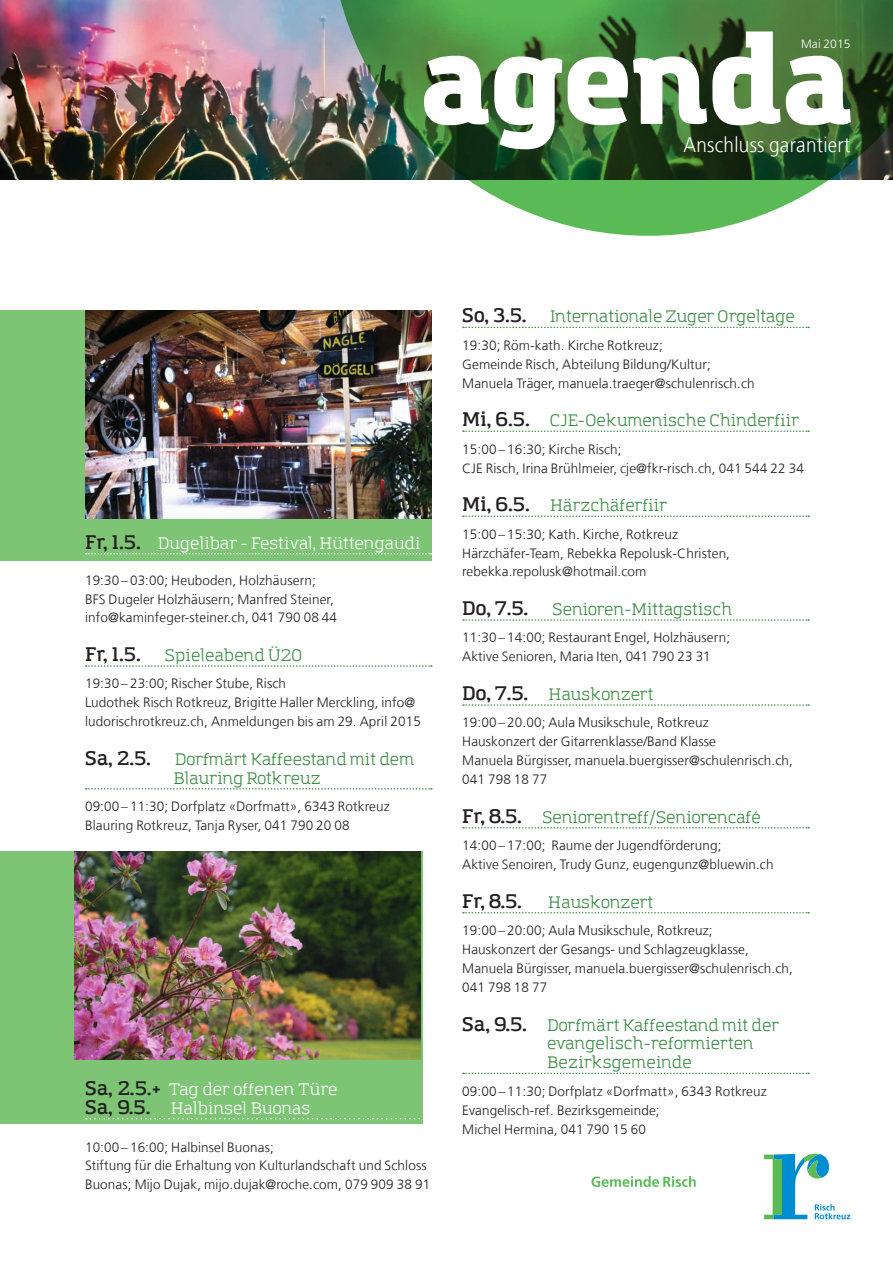
<style>
.page{position:relative;width:893px;height:1263px;background:#fff}
.page>*{position:absolute;margin:0;border:0;box-sizing:border-box;transform-origin:0 0}
.t1{font:900 120px "Amazing Grotesk";color:#fff}
.t2{font:300 21px "Frutiger LT Com";letter-spacing:.015em;color:#fff;scale:.9 1}
.t3{font:600 19.5px "Amazing Grotesk";color:#231f20}
.t4{font:16.5px/18.9px "Amazing Grotesk";letter-spacing:.01em;color:#3b8c45;text-align:center}
.t5{font:16.5px/18.9px "Amazing Grotesk";letter-spacing:.01em;color:#fff}
.t6{font:300 13.5px/18.9px "Frutiger LT Com";letter-spacing:.01em;color:#231f20}
.t7{font:300 12px "Frutiger";letter-spacing:.01em;color:#fff}
.s1{font-weight:600;font-size:19.5px;color:#231f20}
</style>
<div class="page">
<div style="left:0;top:851px;width:422px;height:273px;background:#7dc575"></div>
<img style="left:0;top:0;width:330px;height:179px">
<div style="left:0;top:310px;width:432px;height:251px;background:#7dc575"></div>
<svg style="left:330px;top:0;width:563px;height:236px;background:#5a8655"></svg>
<svg style="left:86px;top:553px;width:346px;height:1px"></svg>
<svg style="left:86px;top:665px;width:346px;height:2px"></svg>
<svg style="left:86px;top:788px;width:346px;height:2px"></svg>
<svg style="left:86px;top:1118px;width:337px;height:1px"></svg>
<svg style="left:764px;top:1153px;width:86px;height:66px"></svg>
<svg style="left:591px;top:1176px;width:105px;height:11px"></svg>
<svg style="left:463px;top:327px;width:346px;height:1px"></svg>
<svg style="left:463px;top:430px;width:346px;height:2px"></svg>
<svg style="left:463px;top:515px;width:346px;height:2px"></svg>
<svg style="left:463px;top:619px;width:346px;height:2px"></svg>
<svg style="left:463px;top:704px;width:346px;height:2px"></svg>
<svg style="left:463px;top:827px;width:346px;height:1px"></svg>
<svg style="left:463px;top:912px;width:346px;height:1px"></svg>
<svg style="left:463px;top:1072px;width:346px;height:2px"></svg>
<img style="left:85px;top:310px;width:347px;height:209px">
<img style="left:74px;top:851px;width:347px;height:209px">
<h1 class="t1" style="left:421px;top:5px;width:434px">agenda</h1>
<p class="t7" style="left:801px;top:37px;width:51px">Mai 2015</p>
<h2 class="t2" style="left:684px;top:133px;width:187px">Anschluss garantiert</h2>
<p class="t5" style="left:85px;top:534px;width:337px"><span class="s1">Fr, 1.5.</span> Dugelibar - Festival, Hüttengaudi</p>
<p class="t6" style="left:85px;top:571px;width:254px">19:30 – 03:00; Heuboden, Holzhäusern;<br>BFS Dugeler Holzhäusern; Manfred Steiner, info@kaminfeger-steiner.ch, 041 790 08 44</p>
<p class="t4" style="left:85px;top:646px;width:219px"><span class="s1">Fr, 1.5.</span> Spieleabend Ü20</p>
<p class="t6" style="left:85px;top:674px;width:337px">19:30 – 23:00; Rischer Stube, Risch<br>Ludothek Risch Rotkreuz, Brigitte Haller Merckling, info@ ludorischrotkreuz.ch, Anmeldungen bis am 29. April 2015</p>
<p class="t4" style="left:85px;top:750px;width:331px"><span class="s1">Sa, 2.5.</span> Dorfmärt Kaffeestand mit dem<br>Blauring Rotkreuz</p>
<p class="t6" style="left:85px;top:797px;width:306px">09:00 – 11:30; Dorfplatz «Dorfmatt», 6343 Rotkreuz<br>Blauring Rotkreuz, Tanja Ryser, 041 790 20 08</p>
<p class="t5" style="left:85px;top:1080px;width:254px"><span class="s1">Sa, 2.5.+</span> Tag der offenen Türe<br><span class="s1">Sa, 9.5.</span> Halbinsel Buonas</p>
<p class="t6" style="left:85px;top:1137px;width:347px">10:00 – 16:00; Halbinsel Buonas;<br>Stiftung für die Erhaltung von Kulturlandschaft und Schloss<br>Buonas; Mijo Dujak, mijo.dujak@roche.com, 079 909 38 91</p>
<p class="t4" style="left:462px;top:307px;width:334px"><span class="s1">So, 3.5.</span> Internationale Zuger Orgeltage</p>
<p class="t6" style="left:462px;top:336px;width:294px">19:30; Röm-kath. Kirche Rotkreuz;<br>Gemeinde Risch, Abteilung Bildung/Kultur;<br>Manuela Träger, manuela.traeger@schulenrisch.ch</p>
<p class="t4" style="left:462px;top:411px;width:338px"><span class="s1">Mi, 6.5.</span> CJE-Oekumenische Chinderfiir</p>
<p class="t6" style="left:462px;top:440px;width:343px">15:00 – 16:30; Kirche Risch;<br>CJE Risch, Irina Brühlmeier, cje@fkr-risch.ch, 041 544 22 34</p>
<p class="t4" style="left:462px;top:496px;width:207px"><span class="s1">Mi, 6.5.</span> Härzchäferfiir</p>
<p class="t6" style="left:462px;top:525px;width:269px">15:00 – 15:30; Kath. Kirche, Rotkreuz<br>Härzchäfer-Team, Rebekka Repolusk-Christen, rebekka.repolusk@hotmail.com</p>
<p class="t4" style="left:462px;top:600px;width:271px"><span class="s1">Do, 7.5.</span> Senioren-Mittagstisch</p>
<p class="t6" style="left:462px;top:628px;width:269px">11:30 – 14:00; Restaurant Engel, Holzhäusern;<br>Aktive Senioren, Maria Iten, 041 790 23 31</p>
<p class="t4" style="left:462px;top:685px;width:193px"><span class="s1">Do, 7.5.</span> Hauskonzert</p>
<p class="t6" style="left:462px;top:713px;width:332px">19:00 – 20.00; Aula Musikschule, Rotkreuz<br>Hauskonzert der Gitarrenklasse/Band Klasse<br>Manuela Bürgisser, manuela.buergisser@schulenrisch.ch, 041 798 18 77</p>
<p class="t4" style="left:462px;top:808px;width:300px"><span class="s1">Fr, 8.5.</span> Seniorentreff/Seniorencafé</p>
<p class="t6" style="left:462px;top:836px;width:313px">14:00 – 17:00; Raume der Jugendförderung;<br>Aktive Senoiren, Trudy Gunz, eugengunz@bluewin.ch</p>
<h3 class="t3" style="left:462px;top:889px;width:61px">Fr, 8.5.</h3>
<p class="t4" style="left:548px;top:893px;width:106px">Hauskonzert</p>
<p class="t6" style="left:462px;top:921px;width:332px">19:00 – 20:00; Aula Musikschule, Rotkreuz;<br>Hauskonzert der Gesangs- und Schlagzeugklasse, Manuela Bürgisser, manuela.buergisser@schulenrisch.ch, 041 798 18 77</p>
<p class="t4" style="left:547px;top:1016px;width:233px;text-align:left;text-indent:-85px"><span class="s1">Sa, 9.5.</span> Dorfmärt Kaffeestand mit der evangelisch-reformierten<br>Bezirksgemeinde</p>
<p class="t6" style="left:462px;top:1082px;width:306px">09:00 – 11:30; Dorfplatz «Dorfmatt», 6343 Rotkreuz<br>Evangelisch-ref. Bezirksgemeinde;<br>Michel Hermina, 041 790 15 60</p>
</div>
